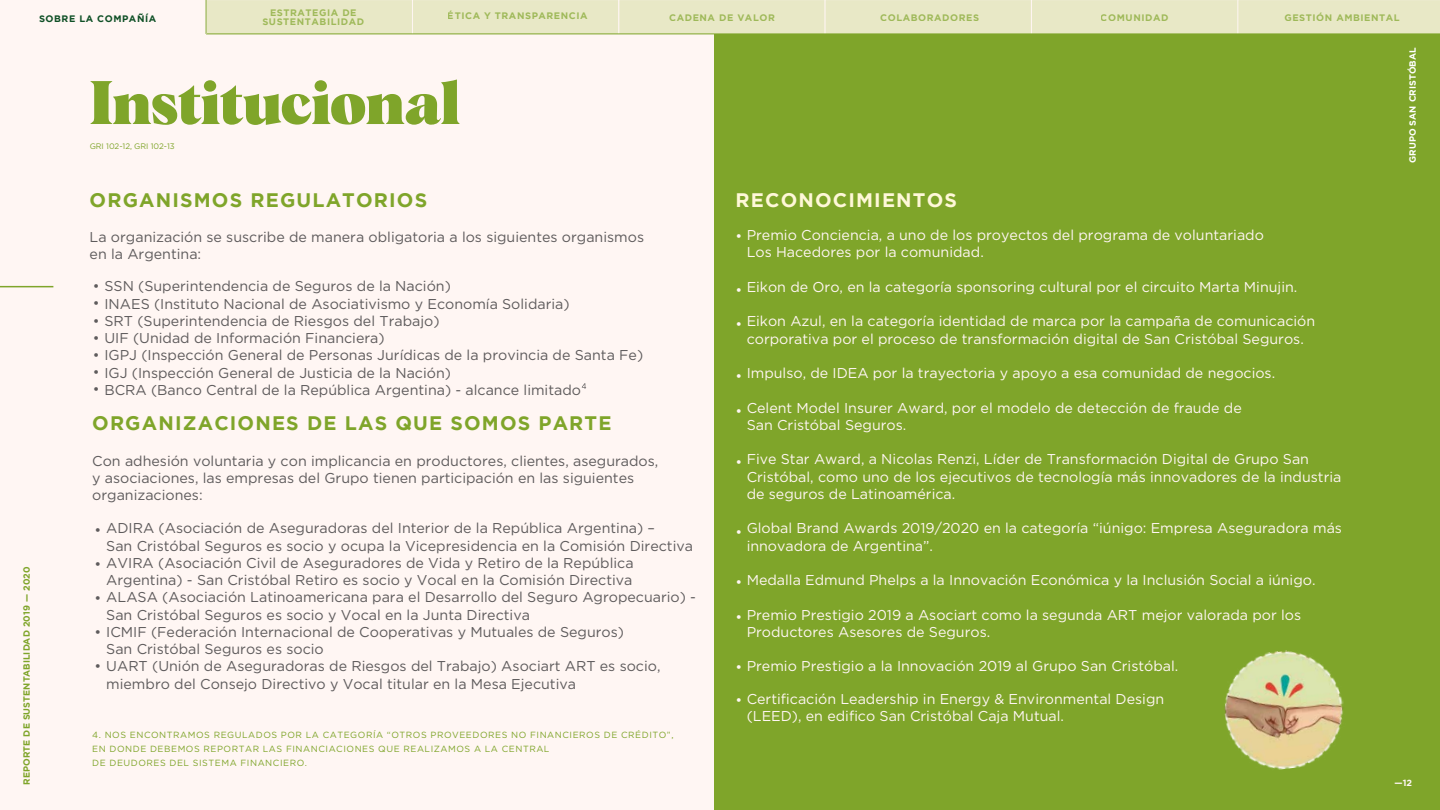
<style>
.page{position:relative;width:1440px;height:810px;background:#fff6f3}
.page>*{position:absolute;margin:0;border:0;box-sizing:border-box;transform-origin:0 0}
.t1{font:900 60px "Albra";color:#7fa52a}
.t2{font:700 19.58px "Gotham";letter-spacing:.06em;color:#7fa52a}
.t3{font:700 19.58px "Gotham";letter-spacing:.06em;color:#fff8d8}
.t4{font:14.25px/17.2px "Gotham";color:#5e5b5c}
.t5{font:14.25px/17.2px "Gotham";color:#fff6f3}
.t6{font:700 9.38px/9.6px "Gotham";letter-spacing:.06em;color:#7fa52a;text-align:center}
.t7{font:700 9.38px "Gotham";letter-spacing:.06em;color:#0e4f25}
.t8{font:700 9px "Gotham";letter-spacing:.015em;color:#7fa52a}
.t9{font:700 9px "Gotham";letter-spacing:.015em;color:#fff}
.t10{font:700 9px "Gotham";color:#fff6f3}
.t11{font:8.93px/14.1px "Gotham";letter-spacing:.06em;color:#7fa52a}
.t12{font:7.95px "Gotham";letter-spacing:-.01em;color:#7fa52a}
</style>
<div class="page">
<div style="left:715px;top:0;width:725px;height:810px;background:#7fa52a"></div>
<hr style="left:0;top:286px;width:53px;height:1px;background:#7fa52a">
<svg style="left:582px;top:383px;width:4px;height:6px"></svg>
<img style="left:1224px;top:650px;width:120px;height:120px">
<hr style="left:206px;top:34px;width:1234px;height:1px;background:#7fa52a">
<div style="left:205px;top:0;width:1235px;height:34px;background:#e8e8c6"></div>
<p class="t6" style="left:262px;top:7px;width:103px">ESTRATEGIA DE<br>SUSTENTABILIDAD</p>
<p class="t7" style="left:39px;top:13px;width:119px">SOBRE LA COMPAÑÍA</p>
<p class="t6" style="left:448px;top:11px;width:141px">ÉTICA Y TRANSPARENCIA</p>
<p class="t6" style="left:669px;top:12px;width:107px">CADENA DE VALOR</p>
<p class="t6" style="left:880px;top:12px;width:100px">COLABORADORES</p>
<p class="t6" style="left:1101px;top:12px;width:69px">COMUNIDAD</p>
<p class="t6" style="left:1284px;top:12px;width:117px">GESTIÓN AMBIENTAL</p>
<h1 class="t1" style="left:90px;top:59px;width:371px">Institucional</h1>
<p class="t12" style="left:90px;top:141px;width:86px">GRI 102-12, GRI 102-13</p>
<p class="t9" style="left:1407px;top:163px;width:117px;rotate:-90deg">GRUPO SAN CRISTÓBAL</p>
<p class="t8" style="left:21px;top:785px;width:220px;rotate:-90deg">REPORTE DE SUSTENTABILIDAD 2019 — 2020</p>
<h2 class="t2" style="left:90px;top:188px;width:339px">ORGANISMOS REGULATORIOS</h2>
<h2 class="t3" style="left:736px;top:188px;width:223px">RECONOCIMIENTOS</h2>
<p class="t5" style="left:736px;top:227px;width:8px">•</p>
<p class="t5" style="left:747px;top:226px;width:519px">Premio Conciencia, a uno de los proyectos del programa de voluntariado<br>Los Hacedores por la comunidad.</p>
<p class="t5" style="left:747px;top:278px;width:552px">Eikon de Oro, en la categoría sponsoring cultural por el circuito Marta Minujin.</p>
<p class="t5" style="left:747px;top:312px;width:570px">Eikon Azul, en la categoría identidad de marca por la campaña de comunicación corporativa por el proceso de transformación digital de San Cristóbal Seguros.</p>
<p class="t5" style="left:747px;top:364px;width:530px">Impulso, de IDEA por la trayectoria y apoyo a esa comunidad de negocios.</p>
<p class="t5" style="left:747px;top:399px;width:497px">Celent Model Insurer Award, por el modelo de detección de fraude de<br>San Cristóbal Seguros.</p>
<p class="t5" style="left:747px;top:450px;width:596px">Five Star Award, a Nicolas Renzi, Líder de Transformación Digital de Grupo San<br>Cristóbal, como uno de los ejecutivos de tecnología más innovadores de la industria de seguros de Latinoamérica.</p>
<p class="t5" style="left:747px;top:519px;width:597px">Global Brand Awards 2019/2020 en la categoría “iúnigo: Empresa Aseguradora más innovadora de Argentina”.</p>
<p class="t5" style="left:747px;top:571px;width:570px">Medalla Edmund Phelps a la Innovación Económica y la Inclusión Social a iúnigo.</p>
<p class="t5" style="left:747px;top:606px;width:556px">Premio Prestigio 2019 a Asociart como la segunda ART mejor valorada por los<br>Productores Asesores de Seguros.</p>
<p class="t5" style="left:736px;top:657px;width:444px">• Premio Prestigio a la Innovación 2019 al Grupo San Cristóbal.</p>
<p class="t4" style="left:90px;top:228px;width:556px">La organización se suscribe de manera obligatoria a los siguientes organismos en la Argentina:</p>
<p class="t4" style="left:93px;top:277px;width:360px">• SSN (Superintendencia de Seguros de la Nación)</p>
<p class="t4" style="left:93px;top:295px;width:478px">• INAES (Instituto Nacional de Asociativismo y Economía Solidaria)</p>
<p class="t4" style="left:93px;top:312px;width:348px">• SRT (Superintendencia de Riesgos del Trabajo)</p>
<p class="t4" style="left:93px;top:329px;width:293px">• UIF (Unidad de Información Financiera)</p>
<p class="t4" style="left:93px;top:346px;width:552px">• IGPJ (Inspección General de Personas Jurídicas de la provincia de Santa Fe)</p>
<p class="t4" style="left:93px;top:364px;width:360px">• IGJ (Inspección General de Justicia de la Nación)</p>
<p class="t4" style="left:93px;top:381px;width:490px">• BCRA (Banco Central de la República Argentina) - alcance limitado</p>
<p class="t5" style="left:736px;top:281px;width:8px">•</p>
<p class="t5" style="left:736px;top:315px;width:8px">•</p>
<p class="t5" style="left:736px;top:367px;width:8px">•</p>
<p class="t5" style="left:736px;top:402px;width:8px">•</p>
<h2 class="t2" style="left:92px;top:412px;width:521px">ORGANIZACIONES DE LAS QUE SOMOS PARTE</h2>
<p class="t4" style="left:92px;top:452px;width:568px">Con adhesión voluntaria y con implicancia en productores, clientes, asegurados, y asociaciones, las empresas del Grupo tienen participación en las siguientes organizaciones:</p>
<p class="t5" style="left:736px;top:453px;width:8px">•</p>
<p class="t4" style="left:106px;top:519px;width:588px">ADIRA (Asociación de Aseguradoras del Interior de la República Argentina) –<br>San Cristóbal Seguros es socio y ocupa la Vicepresidencia en la Comisión Directiva</p>
<p class="t4" style="left:95px;top:554px;width:541px;text-align:right">• AVIRA (Asociación Civil de Aseguradores de Vida y Retiro de la República<br>Argentina) - San Cristóbal Retiro es socio y Vocal en la Comisión Directiva</p>
<p class="t4" style="left:106px;top:588px;width:591px;text-indent:-12px">• ALASA (Asociación Latinoamericana para el Desarrollo del Seguro Agropecuario) -<br>San Cristóbal Seguros es socio y Vocal en la Junta Directiva</p>
<p class="t4" style="left:106px;top:623px;width:519px;text-indent:-12px">• ICMIF (Federación Internacional de Cooperativas y Mutuales de Seguros)<br>San Cristóbal Seguros es socio</p>
<p class="t4" style="left:106px;top:658px;width:556px;text-indent:-12px">• UART (Unión de Aseguradoras de Riesgos del Trabajo) Asociart ART es socio, miembro del Consejo Directivo y Vocal titular en la Mesa Ejecutiva</p>
<p class="t4" style="left:95px;top:521px;width:8px">•</p>
<p class="t5" style="left:736px;top:523px;width:8px">•</p>
<p class="t5" style="left:736px;top:573px;width:8px">•</p>
<p class="t5" style="left:736px;top:609px;width:8px">•</p>
<p class="t11" style="left:92px;top:727px;width:583px">4. NOS ENCONTRAMOS REGULADOS POR LA CATEGORÍA “OTROS PROVEEDORES NO FINANCIEROS DE CRÉDITO”,<br>EN DONDE DEBEMOS REPORTAR LAS FINANCIACIONES QUE REALIZAMOS A LA CENTRAL<br>DE DEUDORES DEL SISTEMA FINANCIERO.</p>
<p class="t5" style="left:747px;top:690px;width:419px;text-indent:-11px">• Certificación Leadership in Energy &amp; Environmental Design (LEED), en edifico San Cristóbal Caja Mutual.</p>
<p class="t10" style="left:1395px;top:778px;width:19px">—12</p>
</div>
